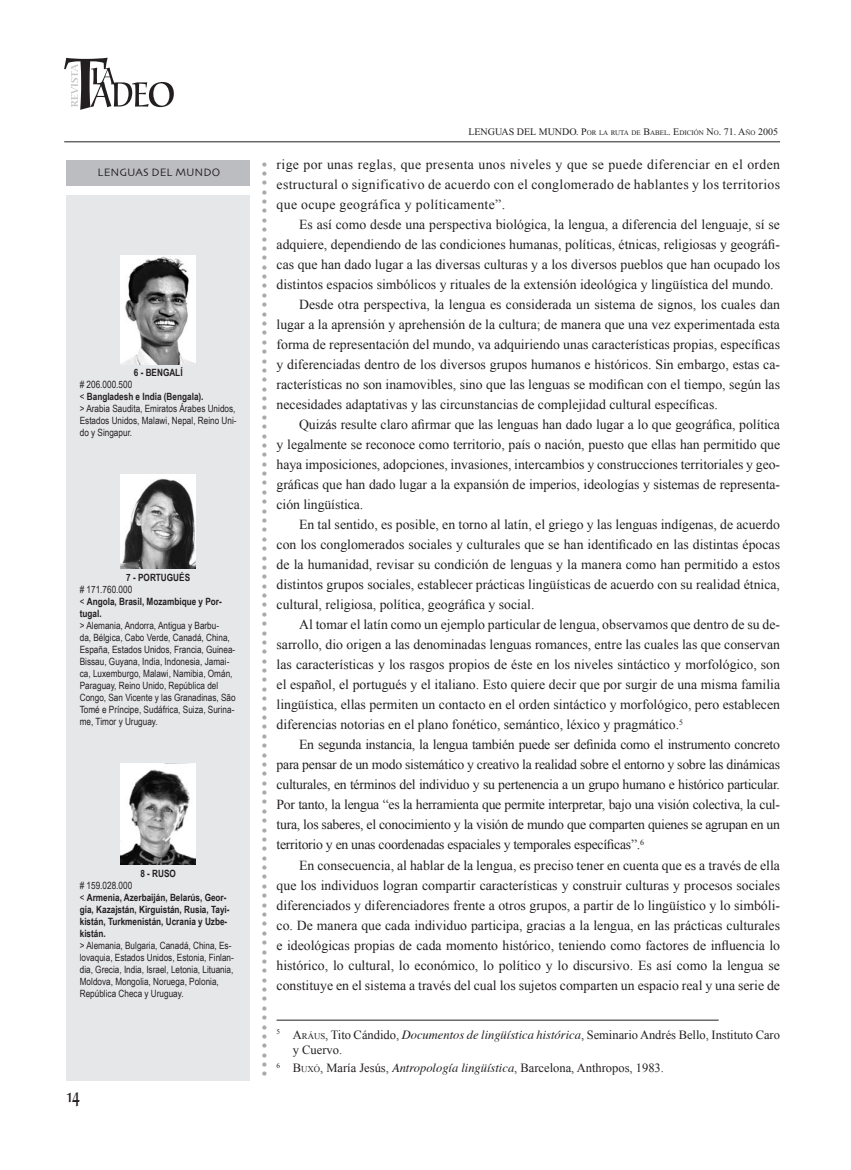
<style>
.page{position:relative;width:851px;height:1170px;background:#fff}
.page>*{position:absolute;margin:0;border:0;box-sizing:border-box;transform-origin:0 0}
.t1{font:37.5px "Times";color:#a8a9ad}
.t2{font:20px "URW Alcuin SCT";color:#231f20;scale:.7 1}
.t3{font:13.75px/20px "Times New Roman";color:#231f20;text-align:justify}
.t4{font:13.75px "Times New Roman";letter-spacing:-.02em;color:#231f20}
.t5{font:12.5px/15px "Times New Roman";color:#231f20}
.t6{font:11.25px "Skia";color:#231f20}
.t7{font:10px/12px "Arial Narrow";color:#231f20}
.t8{font:700 10px/12px "Arial Narrow";color:#231f20}
.t9{font:10px "Times New Roman";color:#231f20}
.s1{font-weight:700}
.s2{font-weight:400}
.s3{font-size:7px}
.s4{font-size:8.75px}
.s5{font-family:"Times";font-style:italic}
</style>
<div class="page">
<svg style="left:64px;top:58px;width:110px;height:52px"></svg>
<div style="left:66px;top:195px;width:183px;height:885px;background:#e6e7e9"></div>
<hr style="left:64px;top:141px;width:716px;height:1px;background:#231f20">
<div style="left:66px;top:160px;width:183px;height:25px;background:#bcbdc0"></div>
<hr style="left:276px;top:1019px;width:442px;height:1px;background:#231f20">
<img style="left:121px;top:255px;width:74px;height:109px">
<img style="left:121px;top:474px;width:74px;height:95px">
<img style="left:121px;top:763px;width:74px;height:101px">
<p class="t6" style="left:98px;top:165px;width:124px">LENGUAS DEL MUNDO</p>
<p class="t8" style="left:134px;top:366px;width:50px">6 - BENGALÍ</p>
<p class="t7" style="left:80px;top:378px;width:158px"># 206.000.500<br>&lt; <span class="s1">Bangladesh e India (Bengala).<br></span>&gt; Arabia Saudita, Emiratos Árabes Unidos,<br>Estados Unidos, Malawi, Nepal, Reino Uni&shy;do y Singapur.</p>
<p class="t8" style="left:126px;top:571px;width:65px">7 - PORTUGUÉS</p>
<p class="t8" style="left:80px;top:583px;width:143px"><span class="s2"># 171.760.000<br>&lt;</span> Angola, Brasil, Mozambique y Por&shy;tugal.</p>
<p class="t7" style="left:80px;top:619px;width:157px">&gt; Alemania, Andorra, Antigua y Barbu-<br>da, Bélgica, Cabo Verde, Canadá, China, España, Estados Unidos, Francia, Guinea-Bissau, Guyana, India, Indonesia, Jamai&shy;ca, Luxemburgo, Malawi, Namibia, Omán, Paraguay, Reino Unido, República del Congo, San Vicente y las Granadinas, São Tomé e Príncipe, Sudáfrica, Suiza, Surina&shy;me, Timor y Uruguay.</p>
<p class="t8" style="left:140px;top:867px;width:37px">8 - RUSO</p>
<p class="t8" style="left:80px;top:879px;width:151px"><span class="s2"># 159.028.000<br>&lt;</span> Armenia, Azerbaiján, Belarús, Geor&shy;gia, Kazajstán, Kirguistán, Rusia, Tayi&shy;kistán, Turkmenistán, Ucrania y Uzbe&shy;kistán.</p>
<p class="t7" style="left:80px;top:939px;width:156px">&gt; Alemania, Bulgaria, Canadá, China, Es&shy;lovaquia, Estados Unidos, Estonia, Finlan&shy;dia, Grecia, India, Israel, Letonia, Lituania, Moldova, Mongolia, Noruega, Polonia, República Checa y Uruguay.</p>
<h2 class="t2" style="left:67px;top:1083px;width:19px">14</h2>
<h1 class="t1" style="left:299px;top:159px;width:920px;rotate:90deg">..................................................................................................</h1>
<p class="t9" style="left:468px;top:126px;width:311px">LENGUAS DEL MUNDO. P<span class="s3">OR LA RUTA DE</span> B<span class="s3">ABEL</span>. E<span class="s3">DICIÓN</span> N<span class="s3">O</span>. 71. A<span class="s3">ÑO</span> 2005</p>
<p class="t3" style="left:276px;top:154px;width:505px">rige por unas reglas, que presenta unos niveles y que se puede diferenciar en el orden estructural o significativo de acuerdo con el conglomerado de hablantes y los territorios que ocupe geográfica y políticamente”.</p>
<p class="t3" style="left:299px;top:214px;width:482px">Es así como desde una perspectiva biológica, la lengua, a diferencia del lenguaje, sí se</p>
<p class="t3" style="left:276px;top:234px;width:505px">adquiere, dependiendo de las condiciones humanas, políticas, étnicas, religiosas y geográfi-</p>
<p class="t3" style="left:276px;top:254px;width:505px">cas que han dado lugar a las diversas culturas y a los diversos pueblos que han ocupado los</p>
<p class="t3" style="left:276px;top:274px;width:498px">distintos espacios simbólicos y rituales de la extensión ideológica y lingüística del mundo.</p>
<p class="t3" style="left:299px;top:294px;width:482px">Desde otra perspectiva, la lengua es considerada un sistema de signos, los cuales dan</p>
<p class="t3" style="left:276px;top:314px;width:505px">lugar a la aprensión y aprehensión de la cultura; de manera que una vez experimentada esta</p>
<p class="t3" style="left:276px;top:334px;width:505px">forma de representación del mundo, va adquiriendo unas características propias, específicas</p>
<p class="t3" style="left:276px;top:354px;width:505px">y diferenciadas dentro de los diversos grupos humanos e históricos. Sin embargo, estas ca-</p>
<p class="t3" style="left:276px;top:374px;width:505px">racterísticas no son inamovibles, sino que las lenguas se modifican con el tiempo, según las</p>
<p class="t3" style="left:276px;top:394px;width:442px">necesidades adaptativas y las circunstancias de complejidad cultural específicas.</p>
<p class="t3" style="left:299px;top:414px;width:482px">Quizás resulte claro afirmar que las lenguas han dado lugar a lo que geográfica, política</p>
<p class="t3" style="left:276px;top:434px;width:505px">y legalmente se reconoce como territorio, país o nación, puesto que ellas han permitido que</p>
<p class="t3" style="left:276px;top:454px;width:505px">haya imposiciones, adopciones, invasiones, intercambios y construcciones territoriales y geo-</p>
<p class="t3" style="left:276px;top:474px;width:505px">gráficas que han dado lugar a la expansión de imperios, ideologías y sistemas de representa-</p>
<p class="t3" style="left:276px;top:494px;width:88px">ción lingüística.</p>
<p class="t3" style="left:299px;top:514px;width:482px">En tal sentido, es posible, en torno al latín, el griego y las lenguas indígenas, de acuerdo</p>
<p class="t3" style="left:276px;top:534px;width:505px">con los conglomerados sociales y culturales que se han identificado en las distintas épocas</p>
<p class="t3" style="left:276px;top:554px;width:505px">de la humanidad, revisar su condición de lenguas y la manera como han permitido a estos</p>
<p class="t3" style="left:276px;top:574px;width:505px">distintos grupos sociales, establecer prácticas lingüísticas de acuerdo con su realidad étnica,</p>
<p class="t3" style="left:276px;top:594px;width:259px">cultural, religiosa, política, geográfica y social.</p>
<p class="t3" style="left:299px;top:614px;width:482px">Al tomar el latín como un ejemplo particular de lengua, observamos que dentro de su de-</p>
<p class="t3" style="left:276px;top:634px;width:505px">sarrollo, dio origen a las denominadas lenguas romances, entre las cuales las que conservan</p>
<p class="t3" style="left:276px;top:654px;width:505px">las características y los rasgos propios de éste en los niveles sintáctico y morfológico, son</p>
<p class="t3" style="left:276px;top:674px;width:505px">el español, el portugués y el italiano. Esto quiere decir que por surgir de una misma familia</p>
<p class="t3" style="left:276px;top:694px;width:505px">lingüística, ellas permiten un contacto en el orden sintáctico y morfológico, pero establecen</p>
<p class="t3" style="left:276px;top:714px;width:408px">diferencias notorias en el plano fonético, semántico, léxico y pragmático.<sup>5</sup></p>
<p class="t4" style="left:299px;top:736px;width:482px">En segunda instancia, la lengua también puede ser definida como el instrumento concreto</p>
<p class="t4" style="left:276px;top:756px;width:505px">para pensar de un modo sistemático y creativo la realidad sobre el entorno y sobre las dinámicas</p>
<p class="t4" style="left:276px;top:776px;width:505px">culturales, en términos del individuo y su pertenencia a un grupo humano e histórico particular.</p>
<p class="t4" style="left:276px;top:796px;width:505px">Por tanto, la lengua “es la herramienta que permite interpretar, bajo una visión colectiva, la cul-</p>
<p class="t4" style="left:276px;top:816px;width:505px">tura, los saberes, el conocimiento y la visión de mundo que comparten quienes se agrupan en un</p>
<p class="t4" style="left:276px;top:836px;width:369px">territorio y en unas coordenadas espaciales y temporales específicas”.<sup>6</sup></p>
<p class="t3" style="left:299px;top:854px;width:482px">En consecuencia, al hablar de la lengua, es preciso tener en cuenta que es a través de ella</p>
<p class="t3" style="left:276px;top:874px;width:505px">que los individuos logran compartir características y construir culturas y procesos sociales</p>
<p class="t3" style="left:276px;top:894px;width:505px">diferenciados y diferenciadores frente a otros grupos, a partir de lo lingüístico y lo simbóli-</p>
<p class="t3" style="left:276px;top:914px;width:505px">co. De manera que cada individuo participa, gracias a la lengua, en las prácticas culturales</p>
<p class="t3" style="left:276px;top:934px;width:505px">e ideológicas propias de cada momento histórico, teniendo como factores de influencia lo</p>
<p class="t3" style="left:276px;top:954px;width:505px">histórico, lo cultural, lo económico, lo político y lo discursivo. Es así como la lengua se</p>
<p class="t3" style="left:276px;top:974px;width:505px">constituye en el sistema a través del cual los sujetos comparten un espacio real y una serie de</p>
<p class="t5" style="left:293px;top:1026px;width:488px;text-indent:-16px"><sup>5</sup> A<span class="s4">RÁUS</span>, Tito Cándido, <span class="s5">Documentos de lingüística histórica</span>, Seminario Andrés Bello, Instituto Caro y Cuervo.</p>
<p class="t5" style="left:276px;top:1060px;width:389px"><sup>6</sup> B<span class="s4">UXÓ</span>, María Jesús, <span class="s5">Antropología lingüística</span>, Barcelona, Anthropos, 1983.</p>
</div>
